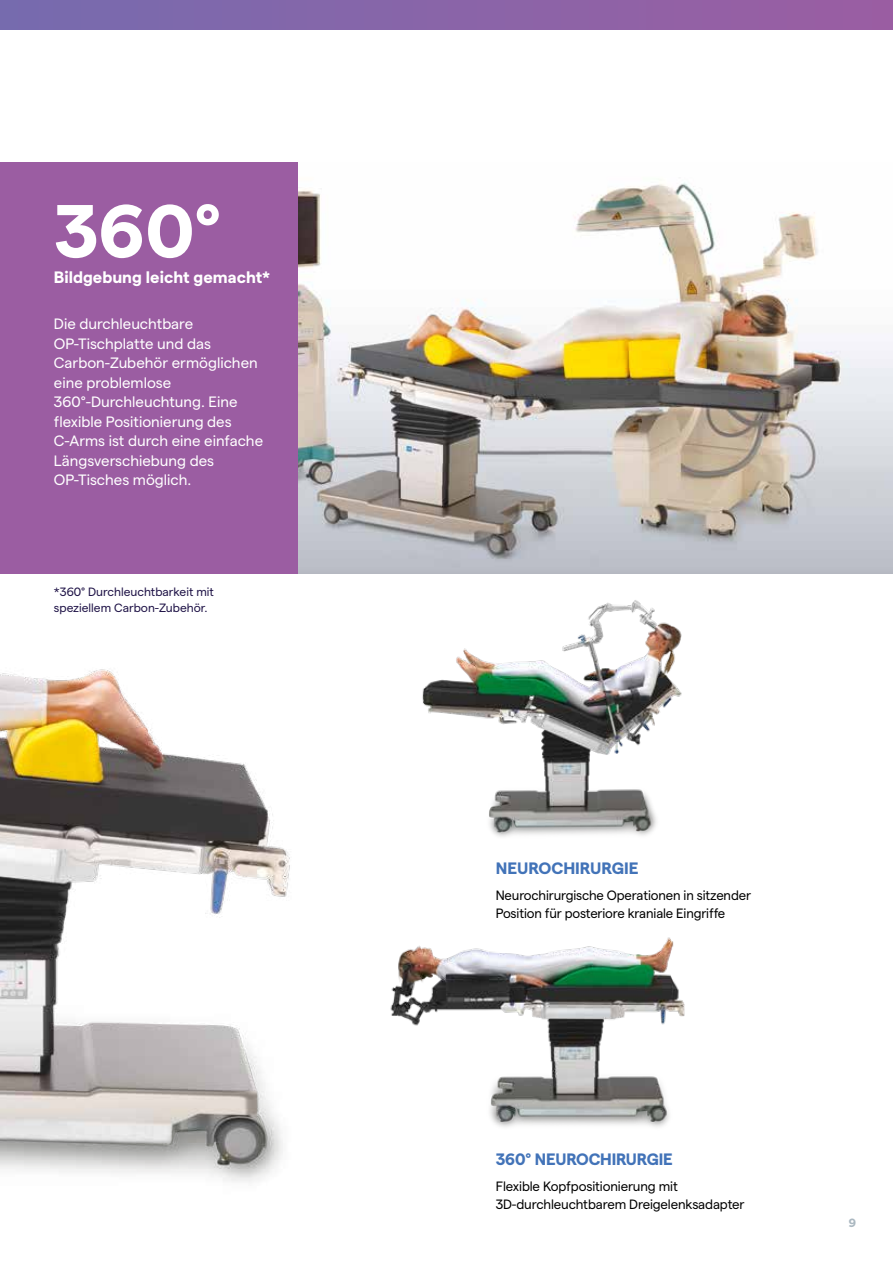
<style>
.page{position:relative;width:893px;height:1263px;background:#fff}
.page>*{position:absolute;margin:0;border:0;box-sizing:border-box;transform-origin:0 0}
.t1{font:700 75px "Matter";color:#fff}
.t2{font:700 16.5px "Matter";letter-spacing:-.01em;color:#4273b8}
.t3{font:700 16.5px "Matter";color:#fff}
.t4{font:15px/19.5px "Matter";color:#fff}
.t5{font:13.5px/18px "Matter";letter-spacing:-.01em;color:#000}
.t6{font:12px/16.5px "Matter";color:#1e1246}
.t7{font:700 12px "Matter";color:#abb8c1}
</style>
<div class="page">
<img style="left:298px;top:182px;width:595px;height:391px">
<img style="left:0;top:263px;width:364px;height:920px">
<div style="left:0;top:162px;width:298px;height:411px;background:#9b5da2"></div>
<img style="left:422px;top:600px;width:260px;height:237px">
<img style="left:390px;top:937px;width:295px;height:190px">
<div style="left:0;top:0;width:893px;height:30px;background:linear-gradient(to right,#766bae,#9b5ea2)"></div>
<h1 class="t1" style="left:54px;top:175px;width:169px">360°</h1>
<p class="t3" style="left:54px;top:265px;width:218px">Bildgebung leicht gemacht*</p>
<p class="t4" style="left:54px;top:313px;width:211px">Die durchleuchtbare<br>OP‑Tischplatte und das<br>Carbon-Zubehör ermöglichen eine problemlose<br>360°-Durchleuchtung. Eine flexible Positionierung des<br>C‑Arms ist durch eine einfache<br>Längsverschiebung des<br>OP‑Tisches möglich.</p>
<p class="t6" style="left:54px;top:582px;width:162px">*360° Durchleuchtbarkeit mit speziellem Carbon-Zubehör.</p>
<p class="t2" style="left:496px;top:856px;width:144px">NEUROCHIRURGIE</p>
<p class="t5" style="left:496px;top:885px;width:257px">Neurochirurgische Operationen in sitzender<br>Position für posteriore kraniale Eingriffe</p>
<p class="t2" style="left:496px;top:1146px;width:178px">360° NEUROCHIRURGIE</p>
<p class="t5" style="left:496px;top:1176px;width:250px">Flexible Kopfpositionierung mit<br>3D-durchleuchtbarem Dreigelenksadapter</p>
<p class="t7" style="left:849px;top:1214px;width:9px">9</p>
</div>
